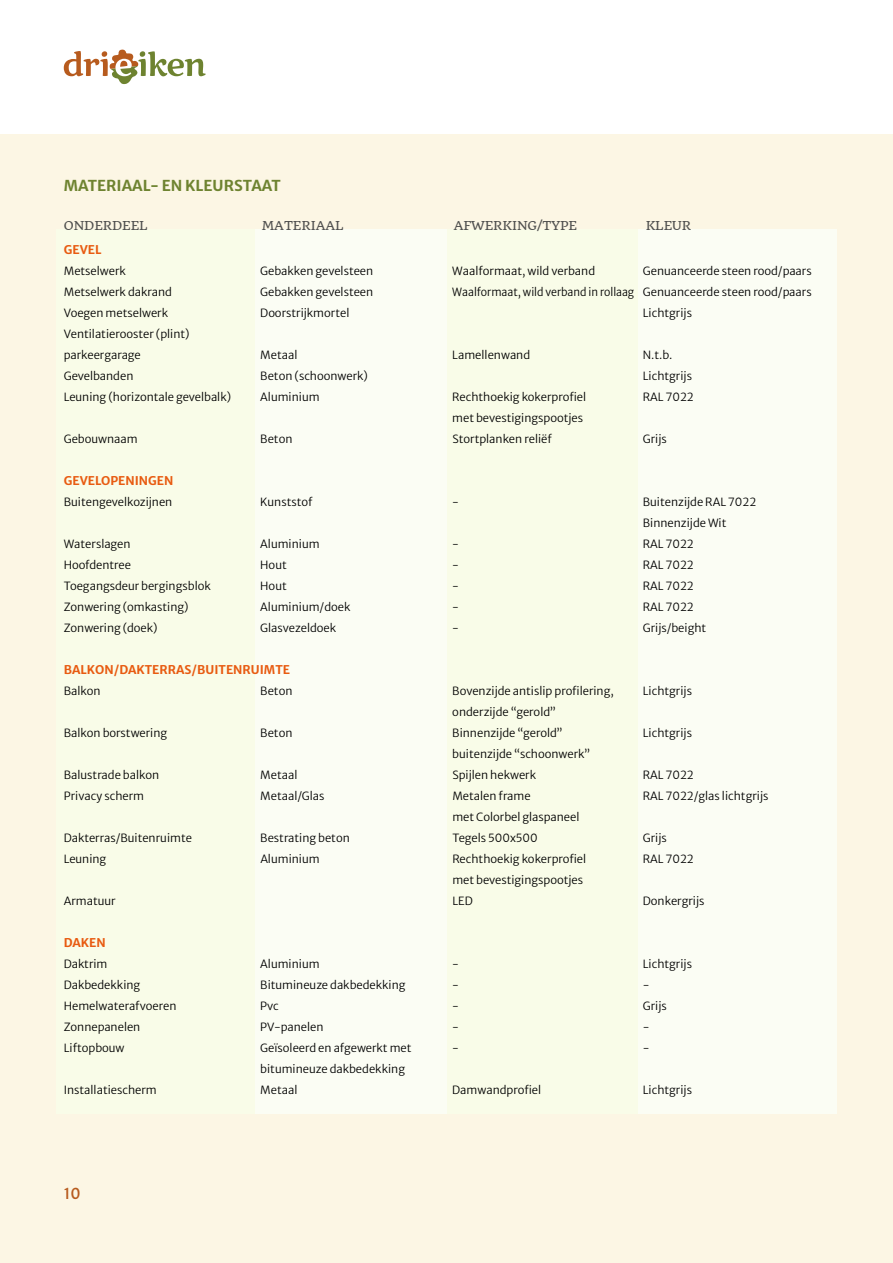
<style>
.page{position:relative;width:893px;height:1263px;background:#fff}
.page>*{position:absolute;margin:0;border:0;box-sizing:border-box;transform-origin:0 0}
.t1{font:700 15px "Merriweather Sans";color:#6e8330}
.t2{font:15px "Merriweather Sans";color:#b75b1e}
.t3{font:700 12px "Merriweather Sans";color:#e85b11}
.t4{font:12px "Quando";color:#4e4e4d}
.t5{font:11.25px/21px "Merriweather Sans";color:#000}
.t6{font:11.25px "Merriweather Sans";color:#000;scale:.94 1}
</style>
<div class="page">
<div style="left:0;top:134px;width:893px;height:1129px;background:#fcf6e4"></div>
<svg style="left:64px;top:49px;width:142px;height:35px"></svg>
<div style="left:56px;top:229px;width:199px;height:885px;background:#f9fce8"></div>
<div style="left:446px;top:229px;width:192px;height:885px;background:#f9fce8"></div>
<div style="left:255px;top:229px;width:191px;height:885px;background:#fbfdf4"></div>
<div style="left:638px;top:229px;width:199px;height:885px;background:#fbfdf4"></div>
<h1 class="t1" style="left:64px;top:173px;width:219px">MATERIAAL- EN KLEURSTAAT</h1>
<p class="t4" style="left:64px;top:218px;width:85px">ONDERDEEL</p>
<p class="t4" style="left:262px;top:218px;width:83px">MATERIAAL</p>
<p class="t4" style="left:454px;top:218px;width:125px">AFWERKING/TYPE</p>
<p class="t4" style="left:646px;top:218px;width:47px">KLEUR</p>
<p class="t3" style="left:64px;top:239px;width:39px">GEVEL</p>
<p class="t5" style="left:64px;top:259px;width:64px">Metselwerk</p>
<p class="t5" style="left:260px;top:259px;width:115px">Gebakken gevelsteen</p>
<p class="t5" style="left:452px;top:259px;width:144px">Waalformaat, wild verband</p>
<p class="t5" style="left:643px;top:259px;width:170px">Genuanceerde steen rood/paars</p>
<p class="t5" style="left:64px;top:280px;width:110px">Metselwerk dakrand</p>
<p class="t5" style="left:260px;top:280px;width:115px">Gebakken gevelsteen</p>
<p class="t6" style="left:452px;top:282px;width:384px">Waalformaat, wild verband in rollaag Genuanceerde steen rood/paars</p>
<p class="t5" style="left:64px;top:301px;width:106px">Voegen metselwerk</p>
<p class="t5" style="left:260px;top:301px;width:91px">Doorstrijkmortel</p>
<p class="t5" style="left:643px;top:301px;width:51px">Lichtgrijs</p>
<p class="t5" style="left:64px;top:322px;width:127px">Ventilatierooster (plint) parkeergarage</p>
<p class="t5" style="left:260px;top:343px;width:39px">Metaal</p>
<p class="t5" style="left:452px;top:343px;width:79px">Lamellenwand</p>
<p class="t5" style="left:643px;top:343px;width:31px">N.t.b.</p>
<p class="t5" style="left:64px;top:364px;width:71px">Gevelbanden</p>
<p class="t5" style="left:260px;top:364px;width:109px">Beton (schoonwerk)</p>
<p class="t5" style="left:643px;top:364px;width:51px">Lichtgrijs</p>
<p class="t5" style="left:64px;top:385px;width:169px">Leuning (horizontale gevelbalk)</p>
<p class="t5" style="left:260px;top:385px;width:61px">Aluminium</p>
<p class="t5" style="left:452px;top:385px;width:135px">Rechthoekig kokerprofiel</p>
<p class="t5" style="left:643px;top:385px;width:52px">RAL 7022</p>
<p class="t5" style="left:452px;top:406px;width:132px">met bevestigingspootjes</p>
<p class="t5" style="left:64px;top:427px;width:75px">Gebouwnaam</p>
<p class="t5" style="left:260px;top:427px;width:34px">Beton</p>
<p class="t5" style="left:452px;top:427px;width:101px">Stortplanken reliëf</p>
<p class="t5" style="left:643px;top:427px;width:25px">Grijs</p>
<p class="t3" style="left:64px;top:470px;width:111px">GEVELOPENINGEN</p>
<p class="t5" style="left:64px;top:490px;width:110px">Buitengevelkozijnen</p>
<p class="t5" style="left:260px;top:490px;width:54px">Kunststof</p>
<p class="t5" style="left:452px;top:490px;width:8px">-</p>
<p class="t5" style="left:643px;top:490px;width:115px">Buitenzijde RAL 7022<br>Binnenzijde Wit</p>
<p class="t5" style="left:64px;top:532px;width:68px">Waterslagen</p>
<p class="t5" style="left:260px;top:532px;width:61px">Aluminium</p>
<p class="t5" style="left:452px;top:532px;width:8px">-</p>
<p class="t5" style="left:643px;top:532px;width:52px">RAL 7022</p>
<p class="t5" style="left:64px;top:553px;width:69px">Hoofdentree</p>
<p class="t5" style="left:260px;top:553px;width:28px">Hout</p>
<p class="t5" style="left:452px;top:553px;width:8px">-</p>
<p class="t5" style="left:643px;top:553px;width:52px">RAL 7022</p>
<p class="t5" style="left:64px;top:574px;width:149px">Toegangsdeur bergingsblok</p>
<p class="t5" style="left:260px;top:574px;width:28px">Hout</p>
<p class="t5" style="left:452px;top:574px;width:8px">-</p>
<p class="t5" style="left:643px;top:574px;width:52px">RAL 7022</p>
<p class="t5" style="left:64px;top:595px;width:126px">Zonwering (omkasting)</p>
<p class="t5" style="left:260px;top:595px;width:92px">Aluminium/doek</p>
<p class="t5" style="left:452px;top:595px;width:8px">-</p>
<p class="t5" style="left:643px;top:595px;width:52px">RAL 7022</p>
<p class="t5" style="left:64px;top:616px;width:95px">Zonwering (doek)</p>
<p class="t5" style="left:260px;top:616px;width:77px">Glasvezeldoek</p>
<p class="t5" style="left:452px;top:616px;width:3px">-</p>
<p class="t5" style="left:643px;top:616px;width:65px">Grijs/beight</p>
<p class="t3" style="left:64px;top:659px;width:228px">BALKON/DAKTERRAS/BUITENRUIMTE</p>
<p class="t5" style="left:64px;top:679px;width:38px">Balkon</p>
<p class="t5" style="left:260px;top:679px;width:34px">Beton</p>
<p class="t5" style="left:452px;top:679px;width:163px">Bovenzijde antislip profilering,</p>
<p class="t5" style="left:643px;top:679px;width:51px">Lichtgrijs</p>
<p class="t5" style="left:452px;top:700px;width:105px">onderzijde “gerold”</p>
<p class="t5" style="left:64px;top:721px;width:105px">Balkon borstwering</p>
<p class="t5" style="left:260px;top:721px;width:34px">Beton</p>
<p class="t5" style="left:452px;top:721px;width:112px">Binnenzijde “gerold”</p>
<p class="t5" style="left:643px;top:721px;width:51px">Lichtgrijs</p>
<p class="t5" style="left:452px;top:742px;width:140px">buitenzijde “schoonwerk”</p>
<p class="t5" style="left:64px;top:763px;width:97px">Balustrade balkon</p>
<p class="t5" style="left:260px;top:763px;width:39px">Metaal</p>
<p class="t5" style="left:452px;top:763px;width:85px">Spijlen hekwerk</p>
<p class="t5" style="left:643px;top:763px;width:52px">RAL 7022</p>
<p class="t5" style="left:64px;top:784px;width:82px">Privacy scherm</p>
<p class="t5" style="left:260px;top:784px;width:66px">Metaal/Glas</p>
<p class="t5" style="left:452px;top:784px;width:80px">Metalen frame</p>
<p class="t5" style="left:643px;top:784px;width:127px">RAL 7022/glas lichtgrijs</p>
<p class="t5" style="left:452px;top:805px;width:129px">met Colorbel glaspaneel</p>
<p class="t5" style="left:64px;top:826px;width:130px">Dakterras/Buitenruimte</p>
<p class="t5" style="left:260px;top:826px;width:91px">Bestrating beton</p>
<p class="t5" style="left:452px;top:826px;width:87px">Tegels 500x500</p>
<p class="t5" style="left:643px;top:826px;width:25px">Grijs</p>
<p class="t5" style="left:64px;top:847px;width:44px">Leuning</p>
<p class="t5" style="left:260px;top:847px;width:61px">Aluminium</p>
<p class="t5" style="left:452px;top:847px;width:135px">Rechthoekig kokerprofiel</p>
<p class="t5" style="left:643px;top:847px;width:52px">RAL 7022</p>
<p class="t5" style="left:452px;top:868px;width:132px">met bevestigingspootjes</p>
<p class="t5" style="left:64px;top:889px;width:53px">Armatuur</p>
<p class="t5" style="left:452px;top:889px;width:22px">LED</p>
<p class="t5" style="left:643px;top:889px;width:63px">Donkergrijs</p>
<p class="t3" style="left:64px;top:932px;width:43px">DAKEN</p>
<p class="t5" style="left:64px;top:952px;width:45px">Daktrim</p>
<p class="t5" style="left:260px;top:952px;width:61px">Aluminium</p>
<p class="t5" style="left:452px;top:952px;width:8px">-</p>
<p class="t5" style="left:643px;top:952px;width:51px">Lichtgrijs</p>
<p class="t5" style="left:64px;top:973px;width:78px">Dakbedekking</p>
<p class="t5" style="left:260px;top:973px;width:157px">Bitumineuze dakbedekking --</p>
<p class="t5" style="left:64px;top:994px;width:114px">Hemelwaterafvoeren</p>
<p class="t5" style="left:260px;top:994px;width:20px">Pvc</p>
<p class="t5" style="left:452px;top:994px;width:3px">-</p>
<p class="t5" style="left:643px;top:994px;width:25px">Grijs</p>
<p class="t5" style="left:64px;top:1015px;width:78px">Zonnepanelen</p>
<p class="t5" style="left:260px;top:1015px;width:65px">PV- panelen</p>
<p class="t5" style="left:452px;top:1015px;width:3px">--</p>
<p class="t5" style="left:64px;top:1036px;width:62px">Liftopbouw</p>
<p class="t5" style="left:260px;top:1036px;width:153px">Geïsoleerd en afgewerkt met</p>
<p class="t5" style="left:452px;top:1036px;width:8px">-</p>
<p class="t5" style="left:643px;top:1036px;width:8px">-</p>
<p class="t5" style="left:260px;top:1057px;width:146px">bitumineuze dakbedekking</p>
<p class="t5" style="left:64px;top:1078px;width:95px">Installatiescherm</p>
<p class="t5" style="left:260px;top:1078px;width:39px">Metaal</p>
<p class="t5" style="left:452px;top:1078px;width:90px">Damwandprofiel</p>
<p class="t5" style="left:643px;top:1078px;width:51px">Lichtgrijs</p>
<h1 class="t2" style="left:64px;top:1181px;width:18px">10</h1>
</div>
